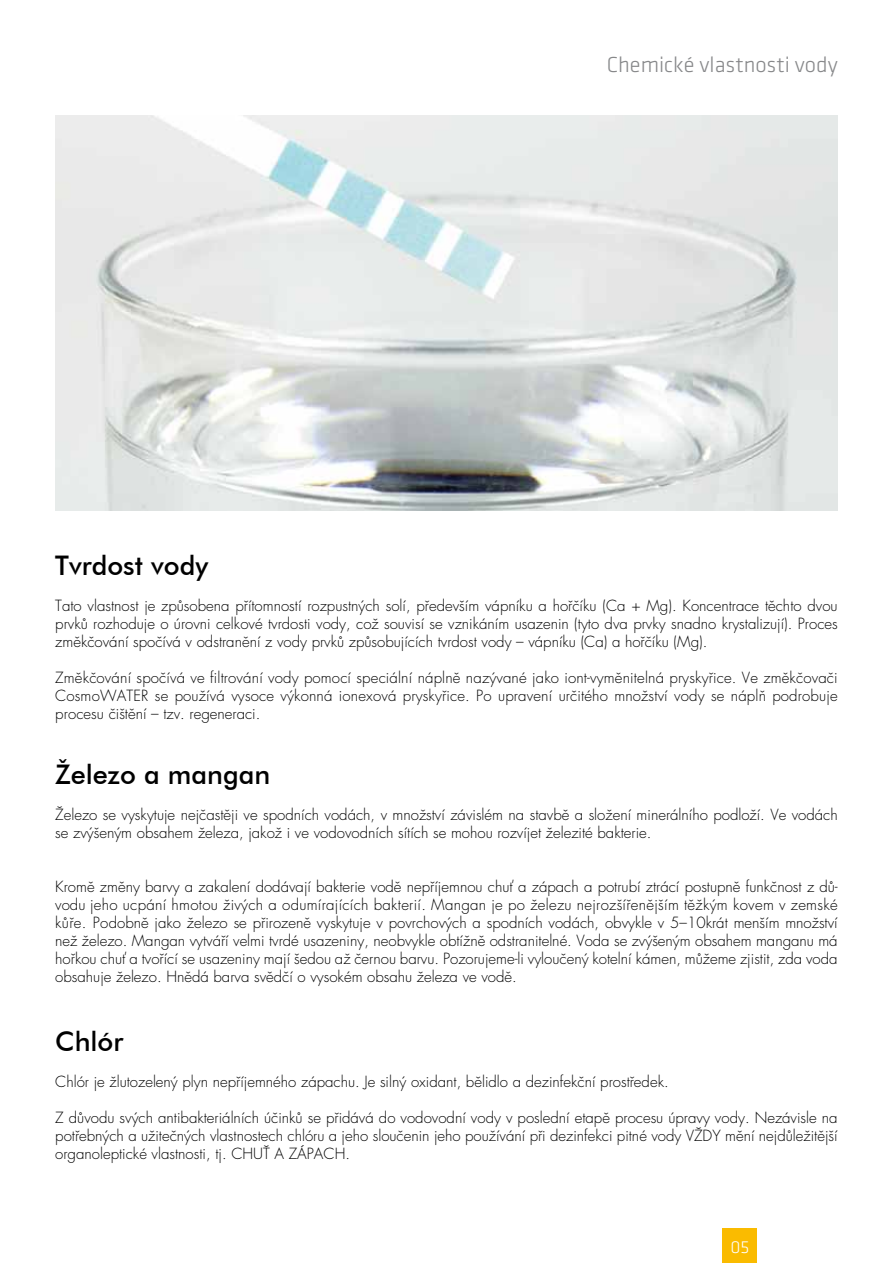
<style>
.page{position:relative;width:893px;height:1263px;background:#fff}
.page>*{position:absolute;margin:0;border:0;box-sizing:border-box;transform-origin:0 0}
.t1{font:500 27px "Futura CE";color:#000}
.t2{font:300 22.5px "GC Klavika";color:#87888a}
.t3{font:300 18px "GC Klavika";color:#fff}
.t4{font:15px/18px "Futura CE Light";color:#000;text-align:justify}
</style>
<div class="page">
<div style="left:723px;top:1229px;width:34px;height:34px;background:#fabb00"></div>
<img style="left:56px;top:115px;width:781px;height:395px">
<h2 class="t2" style="left:607px;top:51px;width:232px">Chemické vlastnosti vody</h2>
<h1 class="t1" style="left:55px;top:549px;width:154px">Tvrdost vody</h1>
<p class="t4" style="left:55px;top:598px;width:784px">Tato vlastnost je způsobena přítomností rozpustných solí, především vápníku a hořčíku (Ca + Mg). Koncentrace těchto dvou prvků rozhoduje o úrovni celkové tvrdosti vody, což souvisí se vznikáním usazenin (tyto dva prvky snadno krystalizují). Proces změkčování spočívá v odstranění z vody prvků způsobujících tvrdost vody – vápníku (Ca) a hořčíku (Mg).</p>
<p class="t4" style="left:55px;top:670px;width:784px">Změkčování spočívá ve filtrování vody pomocí speciální náplně nazývané jako iont-vyměnitelná pryskyřice. Ve změkčovači CosmoWATER se používá vysoce výkonná ionexová pryskyřice. Po upravení určitého množství vody se náplň podrobuje procesu čištění – tzv. regeneraci.</p>
<h1 class="t1" style="left:55px;top:758px;width:217px">Železo a mangan</h1>
<p class="t4" style="left:55px;top:806px;width:784px">Železo se vyskytuje nejčastěji ve spodních vodách, v množství závislém na stavbě a složení minerálního podloží. Ve vodách se zvýšeným obsahem železa, jakož i ve vodovodních sítích se mohou rozvíjet železité bakterie.</p>
<p class="t4" style="left:55px;top:878px;width:784px">Kromě změny barvy a zakalení dodávají bakterie vodě nepříjemnou chuť a zápach a potrubí ztrácí postupně funkčnost z dů&shy;vodu jeho ucpání hmotou živých a odumírajících bakterií. Mangan je po železu nejrozšířenějším těžkým kovem v zemské kůře. Podobně jako železo se přirozeně vyskytuje v povrchových a spodních vodách, obvykle v 5–10krát menším množství než železo. Mangan vytváří velmi tvrdé usazeniny, neobvykle obtížně odstranitelné. Voda se zvýšeným obsahem manganu má hořkou chuť a tvořící se usazeniny mají šedou až černou barvu. Pozorujeme-li vyloučený kotelní kámen, můžeme zjistit, zda voda obsahuje železo. Hnědá barva svědčí o vysokém obsahu železa ve vodě.</p>
<h1 class="t1" style="left:55px;top:1025px;width:70px">Chlór</h1>
<p class="t4" style="left:55px;top:1073px;width:615px">Chlór je žlutozelený plyn nepříjemného zápachu. Je silný oxidant, bělidlo a dezinfekční prostředek.</p>
<p class="t4" style="left:55px;top:1109px;width:784px">Z důvodu svých antibakteriálních účinků se přidává do vodovodní vody v poslední etapě procesu úpravy vody. Nezávisle na potřebných a užitečných vlastnostech chlóru a jeho sloučenin jeho používání při dezinfekci pitné vody VŽDY mění nejdůležitější organoleptické vlastnosti, tj. CHUŤ A ZÁPACH.</p>
<p class="t3" style="left:730px;top:1236px;width:20px">05</p>
</div>
